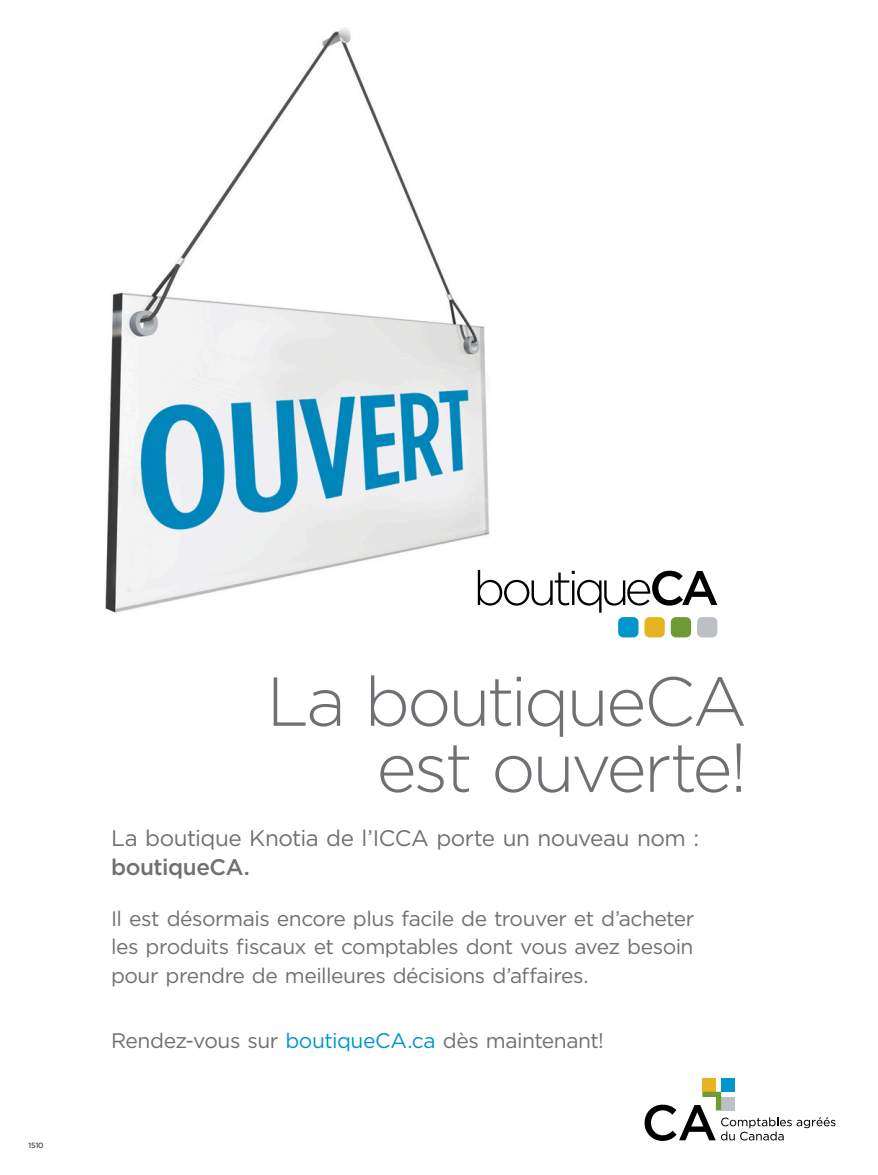
<style>
.page{position:relative;width:878px;height:1175px;background:#fff}
.page>*{position:absolute;margin:0;border:0;box-sizing:border-box;transform-origin:0 0}
.t1{font:300 69px/66px "Gotham";letter-spacing:-.045em;color:#706f73;text-align:right}
.t2{font:22.5px/28.5px "Gotham";letter-spacing:-.02em;color:#706f73}
.t3{font:21px/28.5px "Gotham";letter-spacing:-.02em;color:#706f73;text-align:justify}
.t4{font:7.5px "Gotham";color:#000}
.s1{font-weight:500}
.s2{color:#0095cd}
</style>
<div class="page">
<img style="left:105px;top:28px;width:385px;height:585px">
<div style="left:702px;top:1078px;width:14px;height:13px;background:#e7b421"></div>
<div style="left:721px;top:1078px;width:13px;height:13px;background:#0095cd"></div>
<svg style="left:644px;top:1091px;width:191px;height:49px"></svg>
<div style="left:478px;top:570px;width:239px;height:67px;background:#fff"></div>
<div style="left:697px;top:617px;width:20px;height:20px;background:#bcc0c4;border-radius:5px"></div>
<div style="left:670px;top:617px;width:21px;height:20px;background:#6e9933;border-radius:5px"></div>
<div style="left:644px;top:617px;width:20px;height:20px;background:#e7b421;border-radius:5px"></div>
<div style="left:618px;top:617px;width:20px;height:20px;background:#0095cd;border-radius:5px"></div>
<svg style="left:478px;top:570px;width:239px;height:42px"></svg>
<p class="t4" style="left:28px;top:1141px;width:17px">1510</p>
<p class="t1" style="left:266px;top:667px;width:482px">La boutiqueCA est ouverte!</p>
<p class="t2" style="left:111px;top:823px;width:589px">La boutique Knotia de l’ICCA porte un nouveau nom : <span class="s1">boutiqueCA.</span></p>
<p class="t3" style="left:111px;top:903px;width:584px">Il est désormais encore plus facile de trouver et d’acheter les produits fiscaux et comptables dont vous avez besoin pour prendre de meilleures décisions d’affaires.</p>
<p class="t3" style="left:111px;top:1026px;width:494px">Rendez-vous sur <span class="s2">boutiqueCA.ca</span> dès maintenant!</p>
</div>
